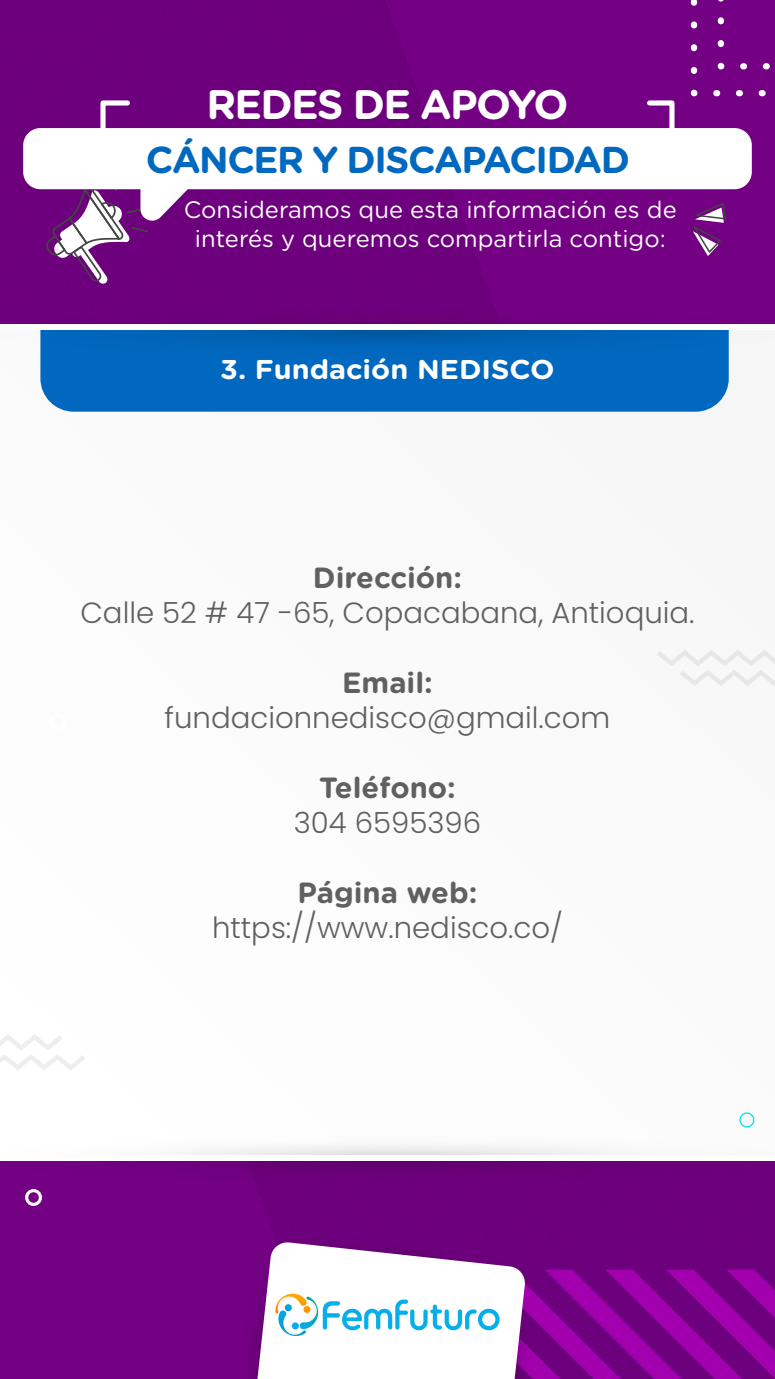
<style>
.page{position:relative;width:775px;height:1379px;background:#fff}
.page>*{position:absolute;margin:0;border:0;box-sizing:border-box;transform-origin:0 0}
.t1{font:700 41.25px "Gotham Rounded";letter-spacing:-.04em;color:#fff}
.t2{font:700 37.5px "Gotham Rounded";letter-spacing:-.04em;color:#0068be}
.t3{font:300 29.12px "Poppins";color:#606060}
.t4{font:700 29.12px "Gotham Rounded";color:#606060}
.t5{font:700 27.25px "Gotham Rounded";color:#fff;scale:1.06 1}
.t6{font:23.75px/28.5px "Gotham Rounded";color:#fff;text-align:center}
</style>
<div class="page">
<div style="left:0;top:0;width:760px;height:1379px;background:#740084"></div>
<div style="left:0;top:324px;width:775px;height:833px;background:#fbfbfb"></div>
<div style="left:40px;top:355px;width:689px;height:57px;background:#0068be"></div>
<svg style="left:0;top:308px;width:760px;height:47px;background:#3945a4"></svg>
<svg style="left:0;top:1147px;width:760px;height:34px"></svg>
<div style="left:0;top:1155px;width:775px;height:5px;background:#fff"></div>
<div style="left:0;top:324px;width:775px;height:6px;background:#fff"></div>
<svg style="left:713px;top:90px;width:47px;height:6px"></svg>
<svg style="left:691px;top:90px;width:6px;height:6px"></svg>
<svg style="left:691px;top:0;width:6px;height:74px"></svg>
<svg style="left:740px;top:63px;width:20px;height:6px"></svg>
<svg style="left:718px;top:63px;width:6px;height:6px"></svg>
<svg style="left:718px;top:0;width:6px;height:47px"></svg>
<div style="left:49px;top:713px;width:17px;height:17px;border:3px solid #fff;border-radius:50%"></div>
<div style="left:25px;top:1189px;width:17px;height:17px;border:3px solid #fff;border-radius:50%"></div>
<div style="left:739px;top:1112px;width:15px;height:15px;border:1px solid #00e1df;border-radius:50%"></div>
<svg style="left:692px;top:201px;width:35px;height:55px;background:#883693"></svg>
<svg style="left:657px;top:650px;width:103px;height:36px"></svg>
<svg style="left:0;top:1035px;width:85px;height:35px"></svg>
<svg style="left:239px;top:1236px;width:521px;height:143px"></svg>
<img style="left:760px;top:0;width:15px;height:1379px">
<svg style="left:98px;top:98px;width:35px;height:30px"></svg>
<svg style="left:644px;top:98px;width:33px;height:30px"></svg>
<svg style="left:44px;top:189px;width:149px;height:95px"></svg>
<div style="left:23px;top:128px;width:729px;height:61px;background:#fff;border-radius:17px"></div>
<h1 class="t1" style="left:206px;top:74px;width:364px">REDES DE APOYO</h1>
<p class="t2" style="left:146px;top:132px;width:486px">CÁNCER Y DISCAPACIDAD</p>
<p class="t6" style="left:184px;top:194px;width:494px">Consideramos que esta información es de interés y queremos compartirla contigo:</p>
<p class="t5" style="left:220px;top:350px;width:317px">3. Fundación NEDISCO</p>
<p class="t4" style="left:313px;top:556px;width:151px">Dirección:</p>
<p class="t3" style="left:80px;top:596px;width:616px">Calle 52 # 47 -65, Copacabana, Antioquia.</p>
<p class="t4" style="left:342px;top:661px;width:92px">Email:</p>
<p class="t3" style="left:165px;top:701px;width:447px">fundacionnedisco@gmail.com</p>
<p class="t4" style="left:319px;top:766px;width:138px">Teléfono:</p>
<p class="t3" style="left:294px;top:806px;width:189px">304 6595396</p>
<p class="t4" style="left:298px;top:871px;width:181px">Página web:</p>
<p class="t3" style="left:212px;top:911px;width:352px">https://www.nedisco.co/</p>
</div>
